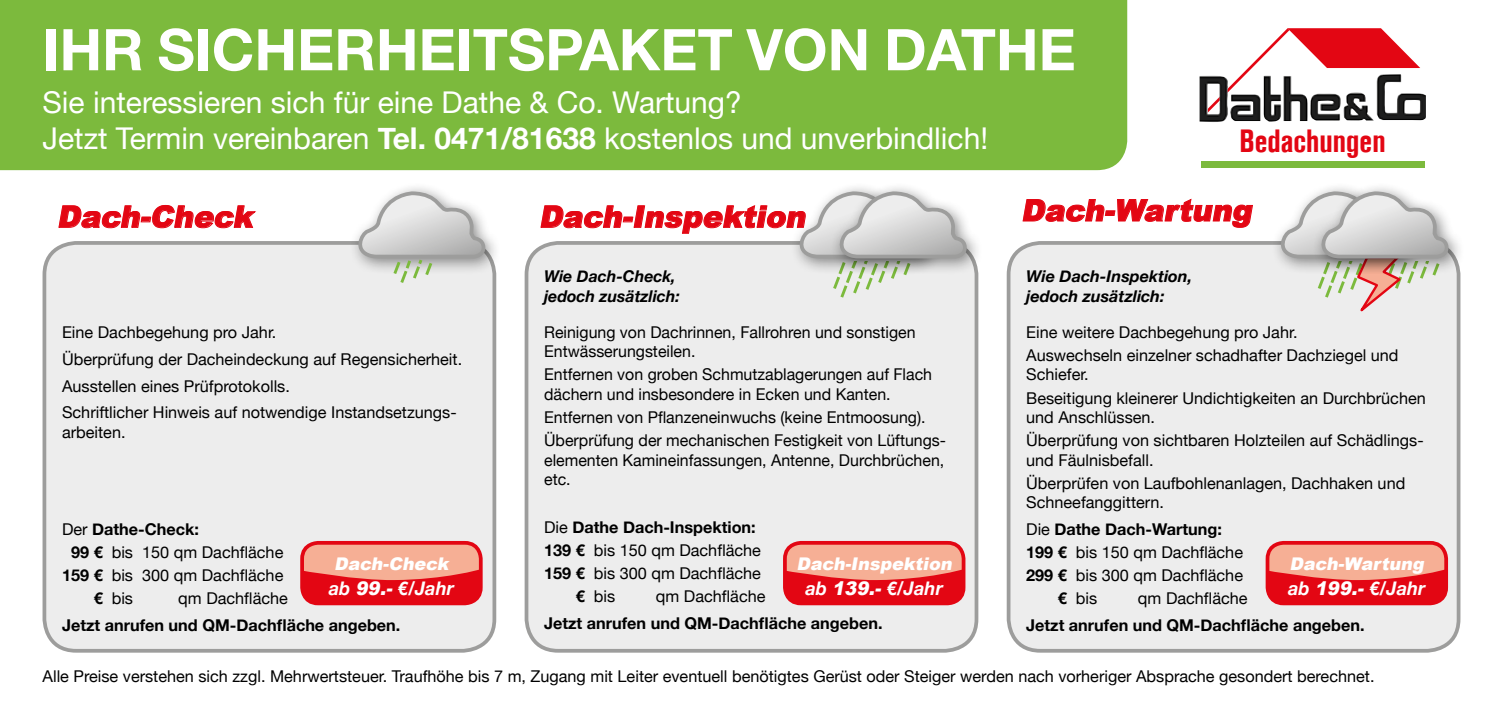
<style>
.page{position:relative;width:1503px;height:709px;background:#fff}
.page>*{position:absolute;margin:0;border:0;box-sizing:border-box;transform-origin:0 0}
.t1{font:700 57.5px "Helvetica Neue";color:#fff}
.t2{font:700 condensed 32px "Akzidenz Grotesk Std";color:#e30613}
.t3{font:30px/36px "Helvetica Neue";color:#fff}
.t4{font:italic 900 30px "Arial";color:#e30613}
.t5{font:italic 700 18.75px "Helvetica Neue";color:#fff}
.t6{font:italic 900 17.5px "Arial";color:#fff}
.t7{font:16.25px/23px "Helvetica Neue";color:#000}
.t8{font:700 16.25px "Helvetica Neue";color:#000}
.t9{font:italic 700 16.25px/19.5px "Helvetica Neue";color:#000}
.s1{font-weight:700}
.s2{font-weight:400}
.s3{font-family:"Arial";font-weight:900}
</style>
<div class="page">
<div style="left:526px;top:243px;width:450px;height:407px;background:#ededed;border-radius:32px"></div>
<div style="left:524px;top:241px;width:454px;height:411px;border:4px solid #9d9d9c;border-radius:32px"></div>
<div style="left:44px;top:243px;width:450px;height:407px;background:#ededed;border-radius:32px"></div>
<div style="left:43px;top:241px;width:453px;height:411px;border:4px solid #9d9d9c;border-radius:32px"></div>
<div style="left:1200px;top:162px;width:224px;height:6px;background:#7cba3d"></div>
<svg style="left:1242px;top:28px;width:178px;height:46px"></svg>
<img style="left:1199px;top:74px;width:226px;height:48px">
<div style="left:0;top:0;width:1127px;height:170px;background:#7cba3d"></div>
<svg style="left:58px;top:205px;width:198px;height:24px"></svg>
<div style="left:348px;top:182px;width:153px;height:93px;background:#000;opacity:.45"></div>
<svg style="left:353px;top:189px;width:133px;height:94px"></svg>
<div style="left:830px;top:182px;width:153px;height:93px;background:#000;opacity:.45"></div>
<svg style="left:540px;top:189px;width:428px;height:109px"></svg>
<div style="left:1008px;top:243px;width:450px;height:407px;background:#ededed;border-radius:32px"></div>
<div style="left:1006px;top:241px;width:454px;height:411px;border:4px solid #9d9d9c;border-radius:32px"></div>
<svg style="left:1022px;top:198px;width:231px;height:30px"></svg>
<div style="left:1271px;top:182px;width:153px;height:93px;background:#000;opacity:.45"></div>
<div style="left:1311px;top:182px;width:153px;height:93px;background:#000;opacity:.45"></div>
<svg style="left:1275px;top:189px;width:175px;height:123px"></svg>
<div style="left:785px;top:543px;width:178px;height:60px;background:#f6af95;border-radius:16px"></div>
<div style="left:783px;top:541px;width:182px;height:64px;border:4px solid #e30613;border-radius:16px"></div>
<svg style="left:784px;top:569px;width:179px;height:35px"></svg>
<div style="left:1267px;top:543px;width:179px;height:60px;background:#f6af95;border-radius:16px"></div>
<div style="left:1265px;top:541px;width:182px;height:64px;border:4px solid #e30613;border-radius:16px"></div>
<svg style="left:1266px;top:569px;width:180px;height:35px"></svg>
<div style="left:302px;top:543px;width:179px;height:60px;background:#f6af95;border-radius:16px"></div>
<div style="left:300px;top:541px;width:182px;height:64px;border:4px solid #e30613;border-radius:16px"></div>
<svg style="left:301px;top:569px;width:180px;height:35px"></svg>
<h1 class="t1" style="left:43px;top:5px;width:1034px">IHR SICHERHEITSPAKET VON DATHE</h1>
<h3 class="t3" style="left:43px;top:86px;width:947px">Sie interessieren sich für eine Dathe &amp; Co. Wartung?<br>Jetzt Termin vereinbaren <span class="s1">Tel. 0471/81638</span> kostenlos und unverbindlich!</h3>
<h2 class="t2" style="left:1239px;top:122px;width:148px">Bedachungen</h2>
<h3 class="t4" style="left:57px;top:195px;width:205px">Dach-Check</h3>
<h3 class="t4" style="left:1020px;top:188px;width:239px">Dach-Wartung</h3>
<h3 class="t4" style="left:539px;top:195px;width:275px">Dach-Inspektion</h3>
<p class="t7" style="left:62px;top:320px;width:402px;line-height:26.5px">Eine Dachbegehung pro Jahr.<br>Überprüfung der Dacheindeckung auf Regensicherheit.<br>Ausstellen eines Prüfprotokolls.<br>Schriftlicher Hinweis auf notwendige Instandsetzungs-</p>
<p class="t7" style="left:62px;top:421px;width:65px">arbeiten.</p>
<p class="t8" style="left:62px;top:516px;width:138px"><span class="s2">Der</span> Dathe-Check:</p>
<p class="t7" style="left:71px;top:542px;width:214px"><span class="s1">99 €</span> bis 150 qm Dachfläche</p>
<p class="t7" style="left:62px;top:565px;width:223px"><span class="s1">159 €</span> bis 300 qm Dachfläche</p>
<p class="t7" style="left:94px;top:588px;width:41px"><span class="s1">€</span> bis</p>
<p class="t7" style="left:178px;top:588px;width:111px">qm Dachfläche</p>
<p class="t8" style="left:62px;top:612px;width:340px">Jetzt anrufen und QM-Dachfläche angeben.</p>
<p class="t6" style="left:334px;top:551px;width:120px">Dach-Check</p>
<p class="t5" style="left:329px;top:573px;width:127px">ab <span class="s3">99.-</span>€/Jahr</p>
<p class="t9" style="left:544px;top:267px;width:137px">Wie Dach-Check, jedoch zusätzlich:</p>
<p class="t7" style="left:544px;top:323px;width:373px;line-height:19.5px">Reinigung von Dachrinnen, Fallrohren und sonstigen<br>Entwässerungsteilen.</p>
<p class="t7" style="left:544px;top:366px;width:389px;line-height:19.5px">Entfernen von groben Schmutzablagerungen auf Flach dächern und insbesondere in Ecken und Kanten.</p>
<p class="t7" style="left:544px;top:407px;width:403px">Entfernen von Pflanzeneinwuchs (keine Entmoosung).<br>Überprüfung der mechanischen Festigkeit von Lüftungs-</p>
<p class="t7" style="left:544px;top:451px;width:402px;line-height:19.5px">elementen Kamineinfassungen, Antenne, Durchbrüchen, etc.</p>
<p class="t8" style="left:544px;top:514px;width:213px"><span class="s2">Die</span> Dathe Dach-Inspektion:</p>
<p class="t7" style="left:544px;top:539px;width:218px"><span class="s1">139 €</span> bis 150 qm Dachfläche</p>
<p class="t7" style="left:544px;top:562px;width:218px"><span class="s1">159 €</span> bis 300 qm Dachfläche</p>
<p class="t7" style="left:576px;top:586px;width:41px"><span class="s1">€</span> bis</p>
<p class="t7" style="left:656px;top:586px;width:111px">qm Dachfläche</p>
<p class="t8" style="left:544px;top:610px;width:340px">Jetzt anrufen und QM-Dachfläche angeben.</p>
<p class="t6" style="left:796px;top:551px;width:161px">Dach-Inspektion</p>
<p class="t5" style="left:805px;top:573px;width:139px">ab <span class="s3">139.-</span>€/Jahr</p>
<p class="t9" style="left:1026px;top:267px;width:168px">Wie Dach-Inspektion, jedoch zusätzlich:</p>
<p class="t7" style="left:1026px;top:321px;width:374px">Eine weitere Dachbegehung pro Jahr.<br>Auswechseln einzelner schadhafter Dachziegel und</p>
<p class="t7" style="left:1026px;top:364px;width:401px">Schiefer.<br>Beseitigung kleinerer Undichtigkeiten an Durchbrüchen</p>
<p class="t7" style="left:1026px;top:407px;width:399px">und Anschlüssen.<br>Überprüfung von sichtbaren Holzteilen auf Schädlings-</p>
<p class="t7" style="left:1026px;top:449px;width:380px">und Fäulnisbefall.<br>Überprüfen von Laufbohlenanlagen, Dachhaken und</p>
<p class="t7" style="left:1026px;top:490px;width:197px;line-height:26.5px">Schneefanggittern.<br>Die <span class="s1">Dathe Dach-Wartung:</span></p>
<p class="t7" style="left:1026px;top:541px;width:218px"><span class="s1">199 €</span> bis 150 qm Dachfläche</p>
<p class="t7" style="left:1026px;top:564px;width:218px"><span class="s1">299 €</span> bis 300 qm Dachfläche</p>
<p class="t7" style="left:1057px;top:587px;width:41px"><span class="s1">€</span> bis</p>
<p class="t7" style="left:1138px;top:587px;width:111px">qm Dachfläche</p>
<p class="t8" style="left:1026px;top:612px;width:340px">Jetzt anrufen und QM-Dachfläche angeben.</p>
<p class="t6" style="left:1289px;top:551px;width:140px">Dach-Wartung</p>
<p class="t5" style="left:1288px;top:573px;width:139px">ab <span class="s3">199.-</span>€/Jahr</p>
<p class="t7" style="left:43px;top:666px;width:1333px">Alle Preise verstehen sich zzgl. Mehrwertsteuer. Traufhöhe bis 7 m, Zugang mit Leiter eventuell benötigtes Gerüst oder Steiger werden nach vorheriger Absprache gesondert berechnet.</p>
</div>
